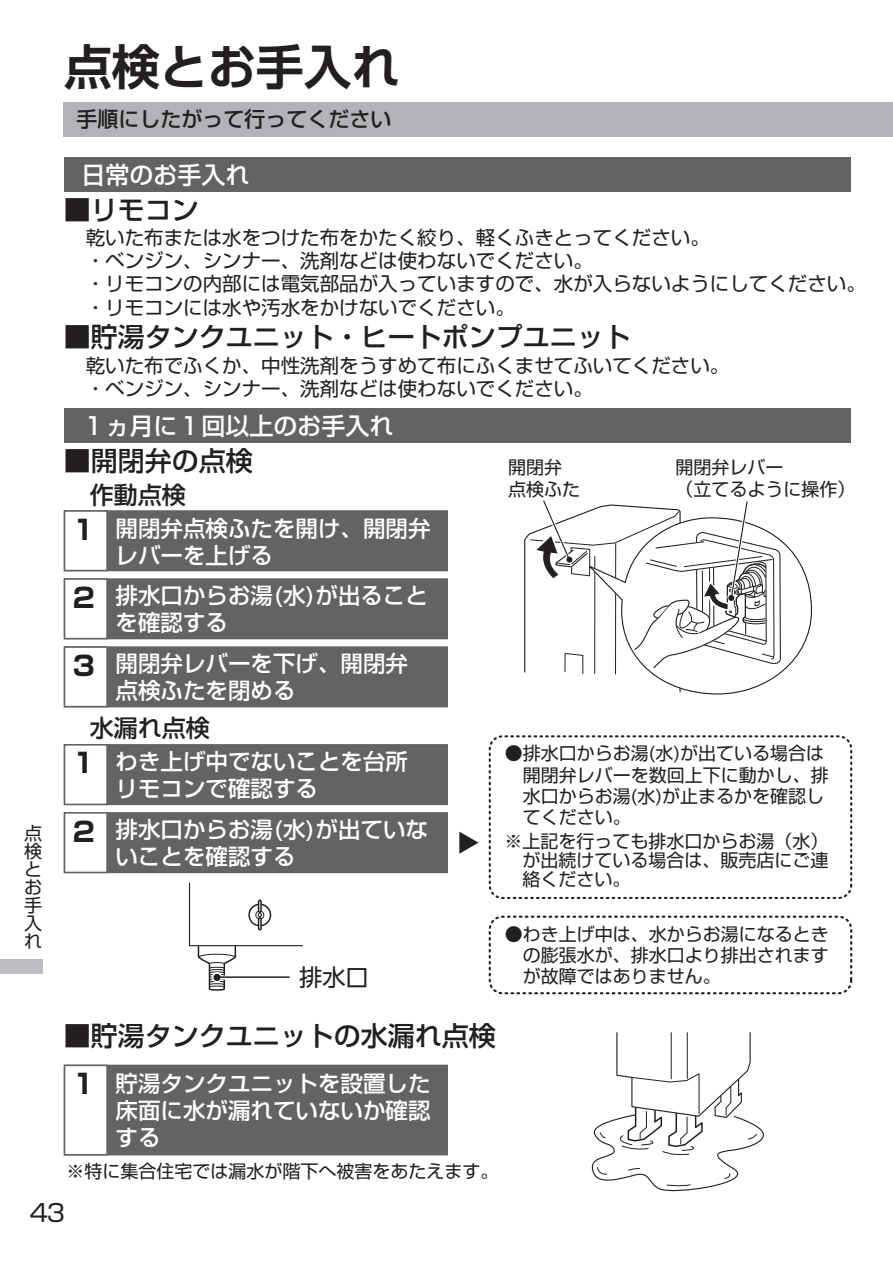
<style>
.page{position:relative;width:893px;height:1263px;background:#fff}
.page>*{position:absolute;margin:0;border:0;box-sizing:border-box;transform-origin:0 0}
.t1{font:700 48px "Shin Go Pro De";color:#231f20}
.t2{font:500 27px "Shin Go Pro";color:#231f20}
.t3{font:700 27px "Shin Go Pro";color:#231f20}
.t4{font:500 24px "Shin Go Pro";color:#fff}
.t5{font:500 24px "Shin Go Pro";color:#231f20}
.t6{font:24px "Shin Go Pro";color:#231f20}
.t7{font:23.25px "UD Shin Go Pro";color:#231f20}
.t8{font:500 22.5px/27px "Shin Go Pro";color:#fff}
.t9{font:500 21px "Shin Go Pro";color:#231f20}
.t10{font:19.5px/23.4px "Shin Go Pro";color:#231f20}
.t11{font:18px/18px "Shin Go Pro";color:#231f20}
.s1{font-weight:700;font-size:27px;color:#231f20}
</style>
<div class="page">
<div style="left:64px;top:157px;width:786px;height:34px;background:#636366"></div>
<div style="left:64px;top:408px;width:786px;height:34px;background:#636366"></div>
<div style="left:64px;top:102px;width:829px;height:34px;background:#b2b3b7"></div>
<div style="left:65px;top:511px;width:382px;height:59px;background:#636366"></div>
<div style="left:64px;top:510px;width:384px;height:61px;border:2px solid #636366"></div>
<div style="left:65px;top:511px;width:42px;height:59px;background:#fff"></div>
<div style="left:64px;top:510px;width:44px;height:61px;border:2px solid #636366"></div>
<div style="left:65px;top:579px;width:382px;height:60px;background:#636366"></div>
<div style="left:64px;top:578px;width:384px;height:61px;border:2px solid #636366"></div>
<div style="left:65px;top:579px;width:42px;height:60px;background:#fff"></div>
<div style="left:64px;top:578px;width:44px;height:61px;border:2px solid #636366"></div>
<div style="left:65px;top:647px;width:382px;height:60px;background:#636366"></div>
<div style="left:64px;top:646px;width:384px;height:61px;border:2px solid #636366"></div>
<div style="left:65px;top:647px;width:42px;height:60px;background:#fff"></div>
<div style="left:64px;top:646px;width:44px;height:61px;border:2px solid #636366"></div>
<div style="left:65px;top:1065px;width:382px;height:90px;background:#636366"></div>
<div style="left:65px;top:1065px;width:42px;height:90px;background:#fff"></div>
<div style="left:64px;top:1065px;width:44px;height:90px;border:2px solid #636366"></div>
<div style="left:65px;top:745px;width:382px;height:59px;background:#636366"></div>
<div style="left:64px;top:744px;width:384px;height:61px;border:2px solid #636366"></div>
<div style="left:65px;top:745px;width:42px;height:59px;background:#fff"></div>
<div style="left:64px;top:744px;width:44px;height:61px;border:2px solid #636366"></div>
<div style="left:65px;top:813px;width:382px;height:59px;background:#636366"></div>
<div style="left:64px;top:812px;width:384px;height:61px;border:2px solid #636366"></div>
<div style="left:65px;top:813px;width:42px;height:59px;background:#fff"></div>
<div style="left:64px;top:812px;width:44px;height:61px;border:2px solid #636366"></div>
<div style="left:489px;top:916px;width:363px;height:78px;border:2px dashed #231f20;border-radius:13px"></div>
<div style="left:489px;top:735px;width:363px;height:164px;border:2px dashed #231f20;border-radius:13px"></div>
<svg style="left:695px;top:915px;width:86px;height:80px"></svg>
<svg style="left:524px;top:500px;width:289px;height:399px"></svg>
<div style="left:728px;top:595px;width:7px;height:6px;background:#231f20;border-radius:3px"></div>
<svg style="left:459px;top:832px;width:19px;height:22px"></svg>
<svg style="left:591px;top:1032px;width:173px;height:160px"></svg>
<svg style="left:188px;top:882px;width:115px;height:109px"></svg>
<div style="left:258px;top:899px;width:4px;height:14px;border:2px solid #231f20"></div>
<div style="left:0;top:959px;width:43px;height:14px;background:#bcbdc0"></div>
<h1 class="t1" style="left:64px;top:27px;width:338px">点検とお手入れ</h1>
<p class="t9" style="left:77px;top:101px;width:316px">手順にしたがって行ってください</p>
<h3 class="t4" style="left:82px;top:155px;width:169px">日常のお手入れ</h3>
<h2 class="t2" style="left:64px;top:187px;width:136px">■リモコン</h2>
<p class="t10" style="left:86px;top:223px;width:782px">乾いた布または水をつけた布をかたく絞り、軽くふきとってください。<br>・ベンジン、シンナー、洗剤などは使わないでください。<br>・リモコンの内部には電気部品が入っていますので、水が入らないようにしてください。・リモコンには水や汚水をかけないでください。</p>
<h2 class="t2" style="left:64px;top:315px;width:569px">■貯湯タンクユニット・ヒートポンプユニット</h2>
<p class="t10" style="left:86px;top:351px;width:645px">乾いた布でふくか、中性洗剤をうすめて布にふくませてふいてください。・ベンジン、シンナー、洗剤などは使わないでください。</p>
<p class="t11" style="left:24px;top:822px;width:19px;text-align:justify">点検とお手入れ</p>
<h3 class="t4" style="left:82px;top:406px;width:313px">１ヵ月に１回以上のお手入れ</h3>
<h2 class="t2" style="left:64px;top:438px;width:190px">■開閉弁の点検</h2>
<h3 class="t5" style="left:90px;top:475px;width:97px">作動点検</h3>
<h2 class="t3" style="left:73px;top:508px;width:24px">1</h2>
<h2 class="t3" style="left:73px;top:576px;width:24px">2</h2>
<h2 class="t3" style="left:73px;top:644px;width:24px">3</h2>
<p class="t8" style="left:116px;top:513px;width:316px">開閉弁点検ふたを開け、開閉弁レバーを上げる</p>
<p class="t8" style="left:116px;top:579px;width:314px">排水口からお湯(水)が出ることを確認する</p>
<p class="t8" style="left:116px;top:647px;width:294px">開閉弁レバーを下げ、開閉弁点検ふたを閉める</p>
<h3 class="t5" style="left:90px;top:708px;width:121px">水漏れ点検</h3>
<p class="t11" style="left:508px;top:454px;width:73px;line-height:21.6px">開閉弁点検ふた</p>
<p class="t11" style="left:675px;top:454px;width:181px;line-height:21.6px">開閉弁レバー<br>（立てるように操作）</p>
<h2 class="t3" style="left:73px;top:742px;width:24px">1</h2>
<h2 class="t3" style="left:73px;top:810px;width:24px">2</h2>
<p class="t8" style="left:116px;top:746px;width:294px">わき上げ中でないことを台所リモコンで確認する</p>
<p class="t11" style="left:505px;top:741px;width:325px;line-height:21.3px">●排水口からお湯(水)が出ている場合は　開閉弁レバーを数回上下に動かし、排　水口からお湯(水)が止まるかを確認し　てください。</p>
<p class="t11" style="left:504px;top:829px;width:325px;line-height:19.2px;text-align:justify">※上記を行っても排水口からお湯（水）　が出続けている場合は、販売店にご連　絡ください。</p>
<p class="t11" style="left:505px;top:921px;width:325px;line-height:21.3px">●わき上げ中は、水からお湯になるとき　の膨張水が、排水口より排出されます</p>
<p class="t7" style="left:299px;top:959px;width:71px">排水口</p>
<p class="t11" style="left:505px;top:965px;width:217px">　が故障ではありません。</p>
<p class="t8" style="left:116px;top:813px;width:314px">排水口からお湯(水)が出ていないことを確認する</p>
<h2 class="t2" style="left:64px;top:1013px;width:434px">■貯湯タンクユニットの水漏れ点検</h2>
<p class="t8" style="left:116px;top:1067px;width:316px;text-align:justify;text-indent:-43px"><span class="s1">1</span> 貯湯タンクユニットを設置した床面に水が漏れていないか確認する</p>
<p class="t11" style="left:67px;top:1160px;width:433px">※特に集合住宅では漏水が階下へ被害をあたえます。</p>
<h3 class="t6" style="left:30px;top:1194px;width:37px">43</h3>
</div>
